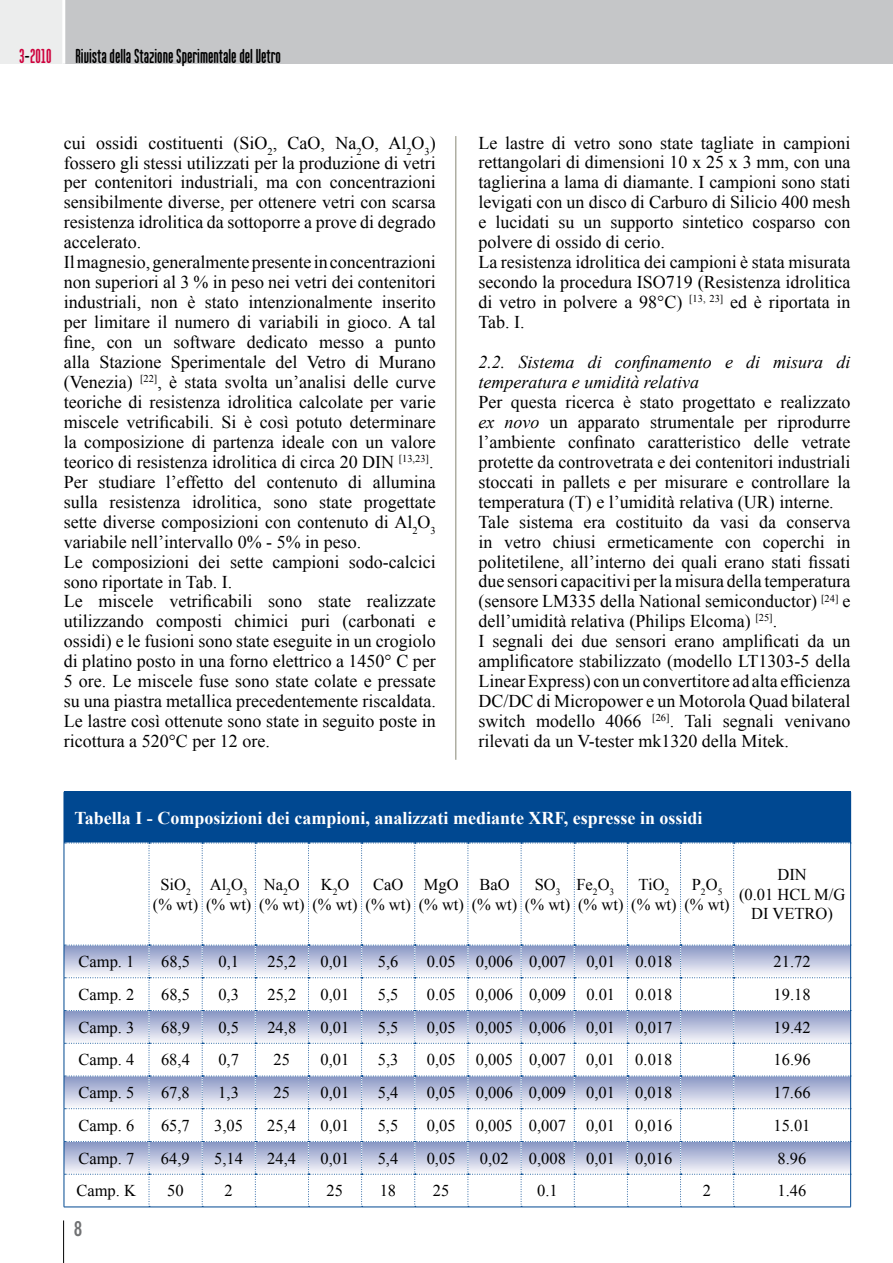
<style>
.page{position:relative;width:893px;height:1263px;background:#fff}
.page>*{position:absolute;margin:0;border:0;box-sizing:border-box;transform-origin:0 0}
.t1{font:700 condensed 21px "DIN Neuzeit Grotesk";color:#707173}
.t2{font:18px/20px "Times New Roman";color:#000}
.t3{font:700 18px "Times New Roman";color:#fff}
.t4{font:italic 18px/20px "Times New Roman";color:#000}
.t5{font:18px "Marten";color:#000}
.t6{font:18px "Marten";color:#ce003c}
.t7{font:16.5px/19.5px "Times New Roman";color:#000;text-align:center}
.s1{color:#000}
.s2{font-style:italic}
</style>
<div class="page">
<div style="left:0;top:0;width:64px;height:64px;background:#eceded"></div>
<div style="left:64px;top:0;width:829px;height:64px;background:#c5c6c8"></div>
<hr style="left:63px;top:1220px;width:1px;height:43px;background:#000">
<hr style="left:62px;top:0;width:3px;height:64px;background:#fff">
<hr style="left:455px;top:136px;width:1px;height:624px;background:#afafa3">
<div style="left:64px;top:792px;width:787px;height:51px;background:#004891"></div>
<hr style="left:64px;top:1207px;width:85px;height:1px;background:#004891">
<hr style="left:149px;top:1207px;width:53px;height:1px;background:#004891">
<hr style="left:202px;top:1207px;width:53px;height:1px;background:#004891">
<hr style="left:255px;top:1207px;width:53px;height:1px;background:#004891">
<hr style="left:308px;top:1207px;width:54px;height:1px;background:#004891">
<hr style="left:362px;top:1207px;width:53px;height:1px;background:#004891">
<hr style="left:415px;top:1207px;width:53px;height:1px;background:#004891">
<hr style="left:468px;top:1207px;width:53px;height:1px;background:#004891">
<hr style="left:521px;top:1207px;width:53px;height:1px;background:#004891">
<hr style="left:574px;top:1207px;width:53px;height:1px;background:#004891">
<hr style="left:627px;top:1207px;width:54px;height:1px;background:#004891">
<hr style="left:681px;top:1207px;width:53px;height:1px;background:#004891">
<hr style="left:734px;top:1207px;width:117px;height:1px;background:#004891">
<svg style="left:64px;top:843px;width:787px;height:364px"></svg>
<p class="t6" style="left:19px;top:45px;width:34px">3<span class="s1">-</span>2010</p>
<p class="t5" style="left:75px;top:45px;width:207px">Rivista della Stazione Sperimentale del Vetro</p>
<p class="t2" style="left:64px;top:132px;width:374px">cui ossidi costituenti (SiO<sub>2</sub>, CaO, Na<sub>2</sub>O, Al<sub>2</sub>O<sub>3</sub>) fossero gli stessi utilizzati per la produzione di vetri per contenitori industriali, ma con concentrazioni sensibilmente diverse, per ottenere vetri con scarsa resistenza idrolitica da sottoporre a prove di degrado accelerato.<br>Il magnesio, generalmente presente in concentrazioni non superiori al 3 % in peso nei vetri dei contenitori industriali, non è stato intenzionalmente inserito per limitare il numero di variabili in gioco. A tal fine, con un software dedicato messo a punto alla Stazione Sperimentale del Vetro di Murano (Venezia) <sup>[22]</sup>, è stata svolta un’analisi delle curve teoriche di resistenza idrolitica calcolate per varie miscele vetrificabili. Si è così potuto determinare la composizione di partenza ideale con un valore teorico di resistenza idrolitica di circa 20 DIN <sup>[13,23]</sup>.<br>Per studiare l’effetto del contenuto di allumina sulla resistenza idrolitica, sono state progettate sette diverse composizioni con contenuto di Al<sub>2</sub>O<sub>3 </sub>variabile nell’intervallo 0% - 5% in peso.<br>Le composizioni dei sette campioni sodo-calcici sono riportate in Tab. I.<br>Le miscele vetrificabili sono state realizzate utilizzando composti chimici puri (carbonati e ossidi) e le fusioni sono state eseguite in un crogiolo di platino posto in una forno elettrico a 1450° C per 5 ore. Le miscele fuse sono state colate e pressate su una piastra metallica precedentemente riscaldata.<br>Le lastre così ottenute sono state in seguito poste in ricottura a 520°C per 12 ore.</p>
<p class="t2" style="left:478px;top:132px;width:374px">Le lastre di vetro sono state tagliate in campioni rettangolari di dimensioni 10 x 25 x 3 mm, con una taglierina a lama di diamante. I campioni sono stati levigati con un disco di Carburo di Silicio 400 mesh e lucidati su un supporto sintetico cosparso con polvere di ossido di cerio.<br>La resistenza idrolitica dei campioni è stata misurata secondo la procedura ISO719 (Resistenza idrolitica di vetro in polvere a 98°C) <sup>[13,</sup> <sup>23]</sup> ed è riportata in Tab. I.</p>
<p class="t4" style="left:478px;top:352px;width:374px">2.2. Sistema di confinamento e di misura di temperatura e umidità relativa</p>
<p class="t2" style="left:478px;top:392px;width:374px">Per questa ricerca è stato progettato e realizzato <span class="s2">ex novo</span> un apparato strumentale per riprodurre l’ambiente confinato caratteristico delle vetrate protette da controvetrata e dei contenitori industriali stoccati in pallets e per misurare e controllare la temperatura (T) e l’umidità relativa (UR) interne.<br>Tale sistema era costituito da vasi da conserva in vetro chiusi ermeticamente con coperchi in politetilene, all’interno dei quali erano stati fissati due sensori capacitivi per la misura della temperatura (sensore LM335 della National semiconductor) <sup>[24]</sup> e dell’umidità relativa (Philips Elcoma) <sup>[25]</sup>.<br>I segnali dei due sensori erano amplificati da un amplificatore stabilizzato (modello LT1303-5 della Linear Express) con un convertitore ad alta efficienza DC/DC di Micropower e un Motorola Quad bilateral switch modello 4066 <sup>[26]</sup>. Tali segnali venivano rilevati da un V-tester mk1320 della Mitek.</p>
<p class="t3" style="left:75px;top:805px;width:629px">Tabella I - Composizioni dei campioni, analizzati mediante XRF, espresse in ossidi</p>
<p class="t7" style="left:153px;top:874px;width:47px">SiO<sub>2 </sub>(% wt)</p>
<p class="t7" style="left:206px;top:874px;width:47px;text-align:left">Al<sub>2</sub>O<sub>3 </sub>(% wt)</p>
<p class="t7" style="left:259px;top:874px;width:47px;text-align:left">Na<sub>2</sub>O (% wt)</p>
<p class="t7" style="left:312px;top:874px;width:47px">K<sub>2</sub>O (% wt)</p>
<p class="t7" style="left:365px;top:874px;width:47px">CaO (% wt)</p>
<p class="t7" style="left:419px;top:874px;width:47px">MgO (% wt)</p>
<p class="t7" style="left:472px;top:874px;width:47px">BaO (% wt)</p>
<p class="t7" style="left:525px;top:874px;width:47px">SO<sub>3 </sub>(% wt)</p>
<p class="t7" style="left:576px;top:874px;width:49px;text-align:left">Fe<sub>2</sub>O<sub>3 </sub>(% wt)</p>
<p class="t7" style="left:631px;top:874px;width:47px">TiO<sub>2 </sub>(% wt)</p>
<p class="t7" style="left:684px;top:874px;width:47px">P<sub>2</sub>O<sub>5 </sub>(% wt)</p>
<p class="t7" style="left:739px;top:865px;width:60px;text-align:left;text-indent:38px">Din (0.01 hcl</p>
<p class="t7" style="left:814px;top:884px;width:29px">m/g</p>
<p class="t7" style="left:751px;top:904px;width:34px">di vetro</p>
<p class="t7" style="left:827px;top:904px;width:7px">)</p>
<p class="t7" style="left:79px;top:952px;width:57px">Camp. 1</p>
<p class="t7" style="left:161px;top:952px;width:30px">68,5</p>
<p class="t7" style="left:218px;top:952px;width:22px">0,1</p>
<p class="t7" style="left:267px;top:952px;width:30px">25,2</p>
<p class="t7" style="left:321px;top:952px;width:30px">0,01</p>
<p class="t7" style="left:378px;top:952px;width:22px">5,6</p>
<p class="t7" style="left:427px;top:952px;width:247px">0.05 0,006 0,007 0,01 0.018</p>
<p class="t7" style="left:774px;top:952px;width:39px">21.72</p>
<p class="t7" style="left:79px;top:984px;width:57px">Camp. 2</p>
<p class="t7" style="left:161px;top:984px;width:30px">68,5</p>
<p class="t7" style="left:218px;top:984px;width:22px">0,3</p>
<p class="t7" style="left:267px;top:984px;width:30px">25,2</p>
<p class="t7" style="left:321px;top:984px;width:30px">0,01</p>
<p class="t7" style="left:378px;top:984px;width:22px">5,5</p>
<p class="t7" style="left:427px;top:984px;width:247px">0.05 0,006 0,009 0.01 0.018</p>
<p class="t7" style="left:773px;top:984px;width:39px">19.18</p>
<p class="t7" style="left:78px;top:1017px;width:57px">Camp. 3</p>
<p class="t7" style="left:161px;top:1017px;width:30px">68,9</p>
<p class="t7" style="left:218px;top:1017px;width:22px">0,5</p>
<p class="t7" style="left:267px;top:1017px;width:30px">24,8</p>
<p class="t7" style="left:321px;top:1017px;width:30px">0,01</p>
<p class="t7" style="left:378px;top:1017px;width:22px">5,5</p>
<p class="t7" style="left:427px;top:1017px;width:247px">0,05 0,005 0,006 0,01 0,017</p>
<p class="t7" style="left:773px;top:1017px;width:39px">19.42</p>
<p class="t7" style="left:78px;top:1050px;width:57px">Camp. 4</p>
<p class="t7" style="left:161px;top:1050px;width:30px">68,4</p>
<p class="t7" style="left:218px;top:1050px;width:22px">0,7</p>
<p class="t7" style="left:274px;top:1050px;width:18px">25</p>
<p class="t7" style="left:320px;top:1050px;width:30px">0,01</p>
<p class="t7" style="left:378px;top:1050px;width:22px">5,3</p>
<p class="t7" style="left:427px;top:1050px;width:247px">0,05 0,005 0,007 0,01 0.018</p>
<p class="t7" style="left:773px;top:1050px;width:39px">16.96</p>
<p class="t7" style="left:78px;top:1082px;width:57px">Camp. 5</p>
<p class="t7" style="left:161px;top:1082px;width:30px">67,8</p>
<p class="t7" style="left:218px;top:1082px;width:22px">1,3</p>
<p class="t7" style="left:273px;top:1082px;width:18px">25</p>
<p class="t7" style="left:320px;top:1082px;width:30px">0,01</p>
<p class="t7" style="left:378px;top:1082px;width:22px">5,4</p>
<p class="t7" style="left:427px;top:1082px;width:247px">0,05 0,006 0,009 0,01 0,018</p>
<p class="t7" style="left:773px;top:1082px;width:39px">17.66</p>
<p class="t7" style="left:78px;top:1115px;width:57px">Camp. 6</p>
<p class="t7" style="left:161px;top:1115px;width:30px">65,7</p>
<p class="t7" style="left:214px;top:1115px;width:30px">3,05</p>
<p class="t7" style="left:267px;top:1115px;width:30px">25,4</p>
<p class="t7" style="left:320px;top:1115px;width:30px">0,01</p>
<p class="t7" style="left:378px;top:1115px;width:22px">5,5</p>
<p class="t7" style="left:427px;top:1115px;width:247px">0,05 0,005 0,007 0,01 0,016</p>
<p class="t7" style="left:773px;top:1115px;width:39px">15.01</p>
<p class="t7" style="left:78px;top:1148px;width:57px">Camp. 7</p>
<p class="t7" style="left:161px;top:1148px;width:30px">64,9</p>
<p class="t7" style="left:214px;top:1148px;width:30px">5,14</p>
<p class="t7" style="left:267px;top:1148px;width:30px">24,4</p>
<p class="t7" style="left:320px;top:1148px;width:30px">0,01</p>
<p class="t7" style="left:378px;top:1148px;width:22px">5,4</p>
<p class="t7" style="left:427px;top:1148px;width:30px">0,05</p>
<p class="t7" style="left:480px;top:1148px;width:194px">0,02 0,008 0,01 0,016</p>
<p class="t7" style="left:777px;top:1148px;width:30px">8.96</p>
<p class="t7" style="left:76px;top:1181px;width:61px">Camp. K</p>
<p class="t7" style="left:167px;top:1181px;width:18px">50</p>
<p class="t7" style="left:224px;top:1181px;width:10px">2</p>
<p class="t7" style="left:327px;top:1181px;width:18px">25</p>
<p class="t7" style="left:380px;top:1181px;width:18px">18</p>
<p class="t7" style="left:433px;top:1181px;width:18px">25</p>
<p class="t7" style="left:537px;top:1181px;width:22px">0.1</p>
<p class="t7" style="left:703px;top:1181px;width:10px">2</p>
<p class="t7" style="left:777px;top:1181px;width:30px">1.46</p>
<p class="t1" style="left:74px;top:1216px;width:10px">8</p>
</div>
